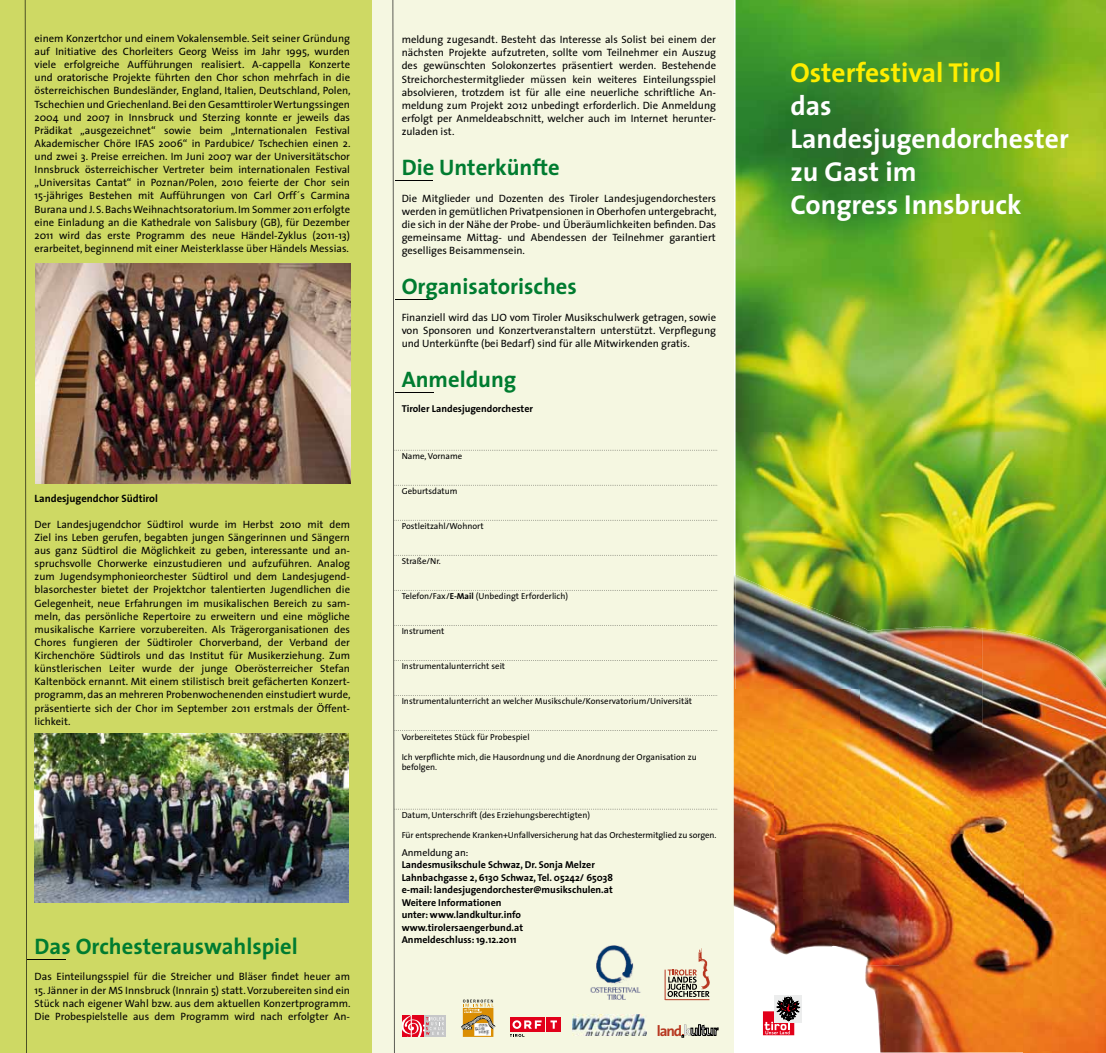
<style>
.page{position:relative;width:1106px;height:1053px;background:#fff}
.page>*{position:absolute;margin:0;border:0;box-sizing:border-box;transform-origin:0 0}
.t1{font:700 27.5px/33px "The Sans";color:#fff}
.t2{font:700 27.5px "The Sans";color:#ffed00}
.t3{font:700 22.5px "The Sans";color:#007c30}
.t4{font:700 15px "The Sans";color:#b73720}
.t5{font:10.62px/13.1px "The Sans";color:#000;text-align:justify}
.t6{font:700 10.62px "The Sans";color:#000}
.t7{font:700 10px/12.5px "The Sans";color:#000}
.t8{font:10px "The Sans";color:#000}
.t9{font:8.75px/10px "The Sans";color:#000}
.s1{font-weight:700}
</style>
<div class="page">
<div style="left:367px;top:0;width:366px;height:1052px;background:#f5f7e1"></div>
<div style="left:0;top:0;width:371px;height:1052px;background:#ced964"></div>
<svg style="left:25px;top:0;width:2px;height:1052px"></svg>
<hr style="left:27px;top:959px;width:39px;height:1px;background:#000">
<img style="left:735px;top:0;width:371px;height:628px">
<img style="left:733px;top:574px;width:42px;height:375px">
<img style="left:775px;top:728px;width:248px;height:237px">
<img style="left:1023px;top:728px;width:83px;height:324px">
<img style="left:865px;top:965px;width:158px;height:87px">
<img style="left:735px;top:574px;width:124px;height:154px">
<img style="left:858px;top:625px;width:124px;height:103px">
<img style="left:982px;top:628px;width:124px;height:100px">
<svg style="left:799px;top:995px;width:3px;height:27px"></svg>
<svg style="left:763px;top:995px;width:36px;height:40px"></svg>
<img style="left:35px;top:264px;width:315px;height:220px">
<img style="left:34px;top:733px;width:315px;height:169px">
<svg style="left:392px;top:0;width:326px;height:1052px"></svg>
<p class="t5" style="left:35px;top:31px;width:317px">einem Konzertchor und einem Vokalensemble. Seit seiner Gründung auf Initiative des Chorleiters Georg Weiss im Jahr 1995, wurden viele erfolgreiche Aufführungen realisiert. A-cappella Konzerte und oratorische Projekte führten den Chor schon mehrfach in die österreichischen Bundesländer, England, Italien, Deutschland, Polen, Tschechien und Griechenland. Bei den Gesamttiroler Wertungssingen 2004 und 2007 in Innsbruck und Sterzing konnte er jeweils das Prädikat „ausgezeichnet“ sowie beim „Internationalen Festival Akademischer Chöre IFAS 2006“ in Pardubice/ Tschechien einen 2. und zwei 3. Preise erreichen. Im Juni 2007 war der Universitätschor Innsbruck österreichischer Vertreter beim internationalen Festival „Universitas Cantat“ in Poznan/Polen, 2010 feierte der Chor sein 15-jähriges Bestehen mit Aufführungen von Carl Orff´s Carmina Burana und J. S. Bachs Weihnachtsoratorium. Im Sommer 2011 erfolgte eine Einladung an die Kathedrale von Salisbury (GB), für Dezember 2011 wird das erste Programm des neue Händel-Zyklus (2011-13) erarbeitet, beginnend mit einer Meisterklasse über Händels Messias.</p>
<p class="t6" style="left:35px;top:489px;width:125px">Landesjugendchor Südtirol</p>
<p class="t5" style="left:35px;top:517px;width:317px">Der Landesjugendchor Südtirol wurde im Herbst 2010 mit dem Ziel ins Leben gerufen, begabten jungen Sängerinnen und Sängern aus ganz Südtirol die Möglichkeit zu geben, interessante und an&shy;spruchs volle Chorwerke einzustudieren und aufzuführen. Analog zum Jugendsymphonieorchester Südtirol und dem Landes jugend&shy;blas orchester bietet der Projektchor talentierten Jugendlichen die Gelegenheit, neue Erfahrungen im musikalischen Bereich zu sam&shy;meln, das persönliche Repertoire zu erweitern und eine mögliche musikalische Karriere vorzubereiten. Als Trägerorganisationen des Chores fungieren der Südtiroler Chorverband, der Verband der Kirchen chöre Südtirols und das Institut für Musikerziehung. Zum künst lerischen Leiter wurde der junge Oberösterreicher Stefan Kalten böck ernannt. Mit einem stilistisch breit gefächerten Konzert&shy;programm, das an mehreren Probenwochenenden einstudiert wurde, präsentierte sich der Chor im September 2011 erstmals der Öffent&shy;lichkeit.</p>
<h2 class="t3" style="left:35px;top:927px;width:265px">Das Orchesterauswahlspiel</h2>
<p class="t5" style="left:35px;top:969px;width:317px">Das Einteilungsspiel für die Streicher und Bläser findet heuer am</p>
<p class="t5" style="left:35px;top:982px;width:317px">15. Jänner in der MS Innsbruck (Innrain 5) statt. Vorzubereiten sind ein Stück nach eigener Wahl bzw. aus dem aktuellen Konzertprogramm.<br>Die Probespielstelle aus dem Programm wird nach erfolgter An-</p>
<p class="t5" style="left:402px;top:33px;width:316px">mel dung zugesandt. Besteht das Interesse als Solist bei einem der nächsten Projekte aufzutreten, sollte vom Teilnehmer ein Aus zug des gewünschten Solokonzertes präsentiert werden. Bestehen de Streichorchestermitglieder müssen kein weiteres Ein tei lungsspiel absolvieren, trotzdem ist für alle eine neuerliche schrift liche An&shy;meldung zum Projekt 2012 unbedingt erforderlich. Die Anmel dung erfolgt per Anmeldeabschnitt, welcher auch im Internet herunter&shy;zuladen ist.</p>
<h2 class="t3" style="left:402px;top:149px;width:160px">Die Unterkünfte</h2>
<p class="t5" style="left:402px;top:191px;width:316px">Die Mitglieder und Dozenten des Tiroler Landesjugendorchesters werden in gemütlichen Privatpensionen in Oberhofen untergebracht, die sich in der Nähe der Probe- und Überäumlichkeiten befinden. Das gemeinsame Mittag- und Abendessen der Teilnehmer garantiert geselliges Beisammensein.</p>
<h2 class="t3" style="left:402px;top:268px;width:177px">Organisatorisches</h2>
<p class="t5" style="left:402px;top:310px;width:316px">Finanziell wird das LJO vom Tiroler Musikschulwerk getragen, sowie von Sponsoren und Konzertveranstaltern unterstützt. Verpflegung und Unterkünfte (bei Bedarf) sind für alle Mitwirkenden gratis.</p>
<h2 class="t3" style="left:402px;top:360px;width:116px">Anmeldung</h2>
<p class="t7" style="left:402px;top:402px;width:133px">Tiroler Landesjugendorchester</p>
<p class="t9" style="left:402px;top:451px;width:62px">Name, Vorname</p>
<p class="t9" style="left:402px;top:486px;width:57px">Geburtsdatum</p>
<p class="t9" style="left:402px;top:521px;width:83px">Postleitzahl/Wohnort</p>
<p class="t9" style="left:402px;top:556px;width:41px">Straße/Nr.</p>
<p class="t9" style="left:402px;top:591px;width:168px">Telefon/Fax/<span class="s1">E-Mail</span> (Unbedingt Erforderlich)</p>
<p class="t9" style="left:402px;top:626px;width:44px">Instrument</p>
<p class="t9" style="left:402px;top:661px;width:105px">Instrumentalunterricht seit</p>
<p class="t9" style="left:402px;top:696px;width:292px">Instrumentalunterricht an welcher Musikschule/Konservatorium/Universität</p>
<p class="t9" style="left:402px;top:731px;width:129px">Vorbereitetes Stück für Probespiel</p>
<p class="t9" style="left:402px;top:751px;width:296px">Ich verpflichte mich, die Hausordnung und die Anordnung der Organisation zu befolgen.</p>
<p class="t9" style="left:402px;top:810px;width:190px">Datum, Unterschrift (des Erziehungsberechtigten)</p>
<p class="t9" style="left:402px;top:830px;width:316px">Für entsprechende Kranken+Unfallversicherung hat das Orchestermitglied zu sorgen.</p>
<p class="t8" style="left:402px;top:844px;width:68px">Anmeldung an:</p>
<p class="t7" style="left:402px;top:858px;width:213px">Landesmusikschule Schwaz, Dr. Sonja Melzer Lahnbachgasse 2, 6130 Schwaz, Tel. 05242/ 65038 e-mail: landesjugendorchester@musikschulen.at Weitere Informationen<br>unter: www.landkultur.info www.tirolersaengerbund.at<br>Anmeldeschluss: 19.12.2011</p>
<h3 class="t4" style="left:657px;top:1017px;width:27px">land</h3>
<h1 class="t2" style="left:790px;top:50px;width:213px">Osterfestival Tirol</h1>
<h1 class="t1" style="left:790px;top:88px;width:280px">das<br>Landesjugendorchester zu Gast im<br>Congress Innsbruck</h1>
</div>
